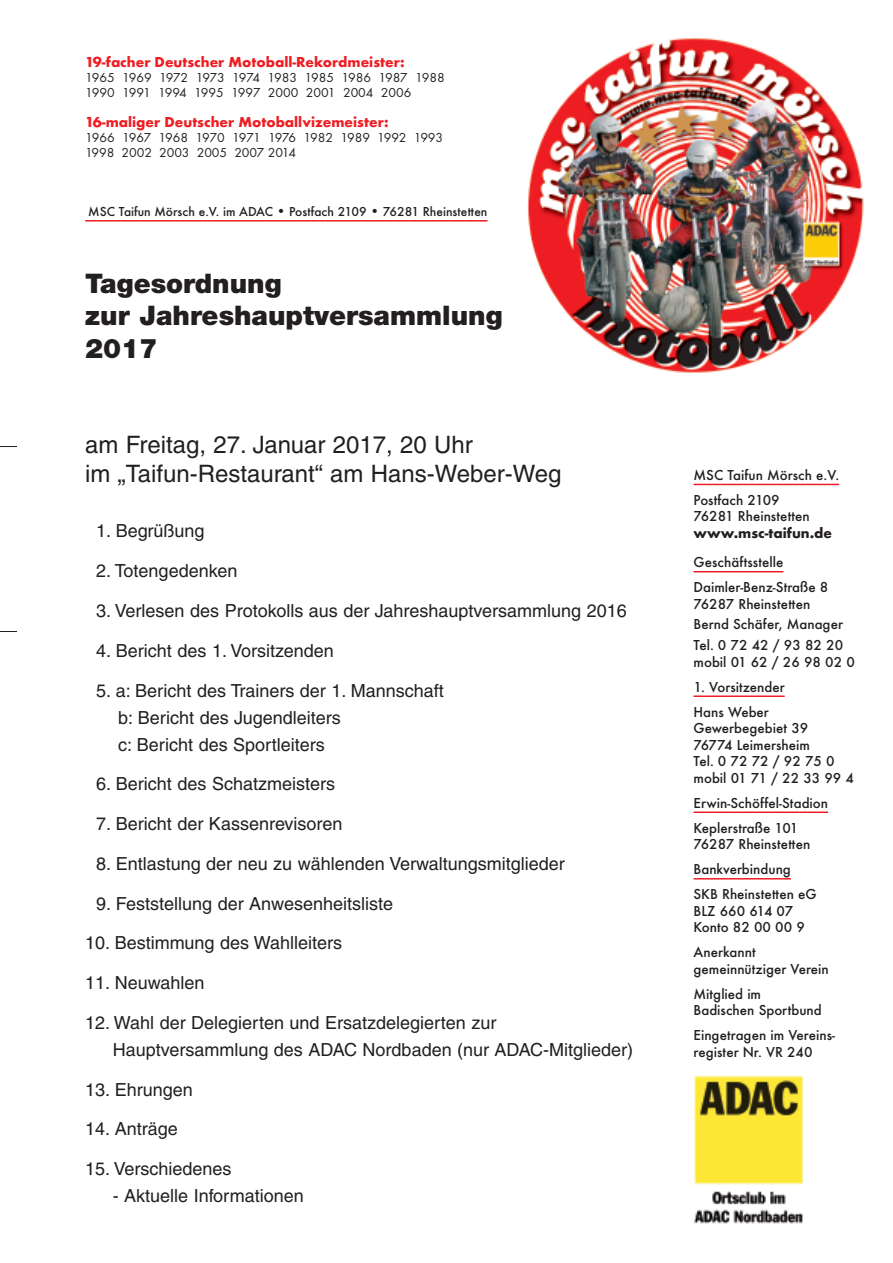
<style>
.page{position:relative;width:893px;height:1263px;background:#fff}
.page>*{position:absolute;margin:0;border:0;box-sizing:border-box;transform-origin:0 0}
.t1{font:900 27px/32.4px "Helvetica Neue";color:#231f20}
.t2{font:24px/28.8px "Helvetica";color:#231f20}
.t3{font:18px/27px "Helvetica";color:#231f20}
.t4{font:500 15px/16.5px "Futura T";color:#231f20}
.t5{font:700 15px "Futura T";color:#ee1d23}
.t6{font:700 15px "Futura T";color:#231f20}
.t7{font:13.5px/15px "Futura T";letter-spacing:-.005em;color:#231f20}
.t8{font:500 13.5px "Futura T";color:#231f20}
.s1{font-stretch:condensed;font-size:15px}
</style>
<div class="page">
<svg style="left:0;top:446px;width:17px;height:1px"></svg>
<svg style="left:0;top:631px;width:17px;height:1px"></svg>
<hr style="left:85px;top:220px;width:402px;height:2px;background:#ee1d23">
<hr style="left:694px;top:484px;width:145px;height:1px;background:#ee1d23">
<hr style="left:694px;top:571px;width:89px;height:1px;background:#ee1d23">
<hr style="left:694px;top:695px;width:91px;height:2px;background:#ee1d23">
<hr style="left:694px;top:811px;width:134px;height:2px;background:#ee1d23">
<hr style="left:694px;top:878px;width:97px;height:1px;background:#ee1d23">
<img style="left:694px;top:1075px;width:110px;height:149px">
<img style="left:527px;top:34px;width:340px;height:340px;border-radius:50%">
<p class="t5" style="left:85px;top:53px;width:321px">19-facher Deutscher Motoball-Rekordmeister:</p>
<p class="t7" style="left:85px;top:70px;width:361px">1965 1969 1972 1973 1974 1983 1985 1986 1987 1988<br>1990 1991 1994 1995 1997 2000 2001 2004 2006</p>
<p class="t5" style="left:85px;top:113px;width:305px">16-maliger Deutscher Motoballvizemeister:</p>
<p class="t7" style="left:85px;top:130px;width:360px">1966 1967 1968 1970 1971 1976 1982 1989 1992 1993<br>1998 2002 2003 2005 2007 2014</p>
<p class="t8" style="left:88px;top:204px;width:401px">MSC Taifun Mörsch e.V. im ADAC <span class="s1">•</span> Postfach 2109 <span class="s1">•</span> 76281 Rheinstetten</p>
<h1 class="t1" style="left:85px;top:269px;width:419px">Tagesordnung<br>zur Jahreshauptversammlung<br>2017</h1>
<h2 class="t2" style="left:85px;top:432px;width:478px">am Freitag, 27. Januar 2017, 20 Uhr<br>im „Taifun-Restaurant“ am Hans-Weber-Weg</h2>
<p class="t3" style="left:96px;top:519px;width:110px">1. Begrüßung</p>
<p class="t3" style="left:96px;top:559px;width:143px">2. Totengedenken</p>
<p class="t3" style="left:96px;top:599px;width:532px">3. Verlesen des Protokolls aus der Jahreshauptversammlung 2016</p>
<p class="t3" style="left:96px;top:639px;width:239px">4. Bericht des 1. Vorsitzenden</p>
<p class="t3" style="left:118px;top:678px;width:327px;text-indent:-22px">5. a: Bericht des Trainers der 1. Mannschaft b: Bericht des Jugendleiters<br>c: Bericht des Sportleiters</p>
<p class="t3" style="left:96px;top:772px;width:240px">6. Bericht des Schatzmeisters</p>
<p class="t3" style="left:96px;top:812px;width:248px">7. Bericht der Kassenrevisoren</p>
<p class="t3" style="left:96px;top:852px;width:470px">8. Entlastung der neu zu wählenden Verwaltungsmitglieder</p>
<p class="t3" style="left:96px;top:891px;width:298px">9. Feststellung der Anwesenheitsliste</p>
<p class="t3" style="left:85px;top:931px;width:258px">10. Bestimmung des Wahlleiters</p>
<p class="t3" style="left:85px;top:971px;width:121px">11. Neuwahlen</p>
<p class="t3" style="left:113px;top:1011px;width:522px;text-indent:-28px">12. Wahl der Delegierten und Ersatzdelegierten zur<br>Hauptversammlung des ADAC Nordbaden (nur ADAC-Mitglieder)</p>
<p class="t3" style="left:85px;top:1077px;width:109px">13. Ehrungen</p>
<p class="t3" style="left:85px;top:1117px;width:94px">14. Anträge</p>
<p class="t3" style="left:85px;top:1157px;width:148px">15. Verschiedenes</p>
<p class="t3" style="left:113px;top:1184px;width:192px">- Aktuelle Informationen</p>
<p class="t4" style="left:694px;top:462px;width:147px;line-height:25px">MSC Taifun Mörsch e.V.<br>Postfach 2109</p>
<p class="t4" style="left:694px;top:508px;width:118px">76281 Rheinstetten</p>
<p class="t6" style="left:694px;top:524px;width:140px">www.msc-taifun.de</p>
<p class="t4" style="left:694px;top:549px;width:136px;line-height:25px">Geschäftsstelle<br>Daimler-Benz-Straße 8</p>
<p class="t4" style="left:694px;top:593px;width:151px;line-height:20.7px">76287 Rheinstetten<br>Bernd Schäfer, Manager<br>Tel. 0 72 42 / 93 82 20</p>
<p class="t4" style="left:694px;top:653px;width:163px">mobil 01 62 / 26 98 02 0</p>
<p class="t4" style="left:694px;top:674px;width:93px;line-height:25px">1. Vorsitzender<br>Hans Weber</p>
<p class="t4" style="left:694px;top:720px;width:162px">Gewerbegebiet 39<br>76774 Leimersheim<br>Tel. 0 72 72 / 92 75 0 mobil 01 71 / 22 33 99 4</p>
<p class="t4" style="left:694px;top:790px;width:136px;line-height:25px">Erwin-Schöffel-Stadion<br>Keplerstraße 101</p>
<p class="t4" style="left:694px;top:831px;width:125px;line-height:25px">76287 Rheinstetten<br>Bankverbindung<br>SKB Rheinstetten eG</p>
<p class="t4" style="left:694px;top:902px;width:113px">BLZ 660 614 07<br>Konto 82 00 00 9</p>
<p class="t4" style="left:694px;top:944px;width:137px">Anerkannt gemeinnütziger Verein</p>
<p class="t4" style="left:694px;top:985px;width:130px">Mitglied im<br>Badischen Sportbund</p>
<p class="t4" style="left:694px;top:1027px;width:143px">Eingetragen im Vereins&shy;register Nr. VR 240</p>
</div>
